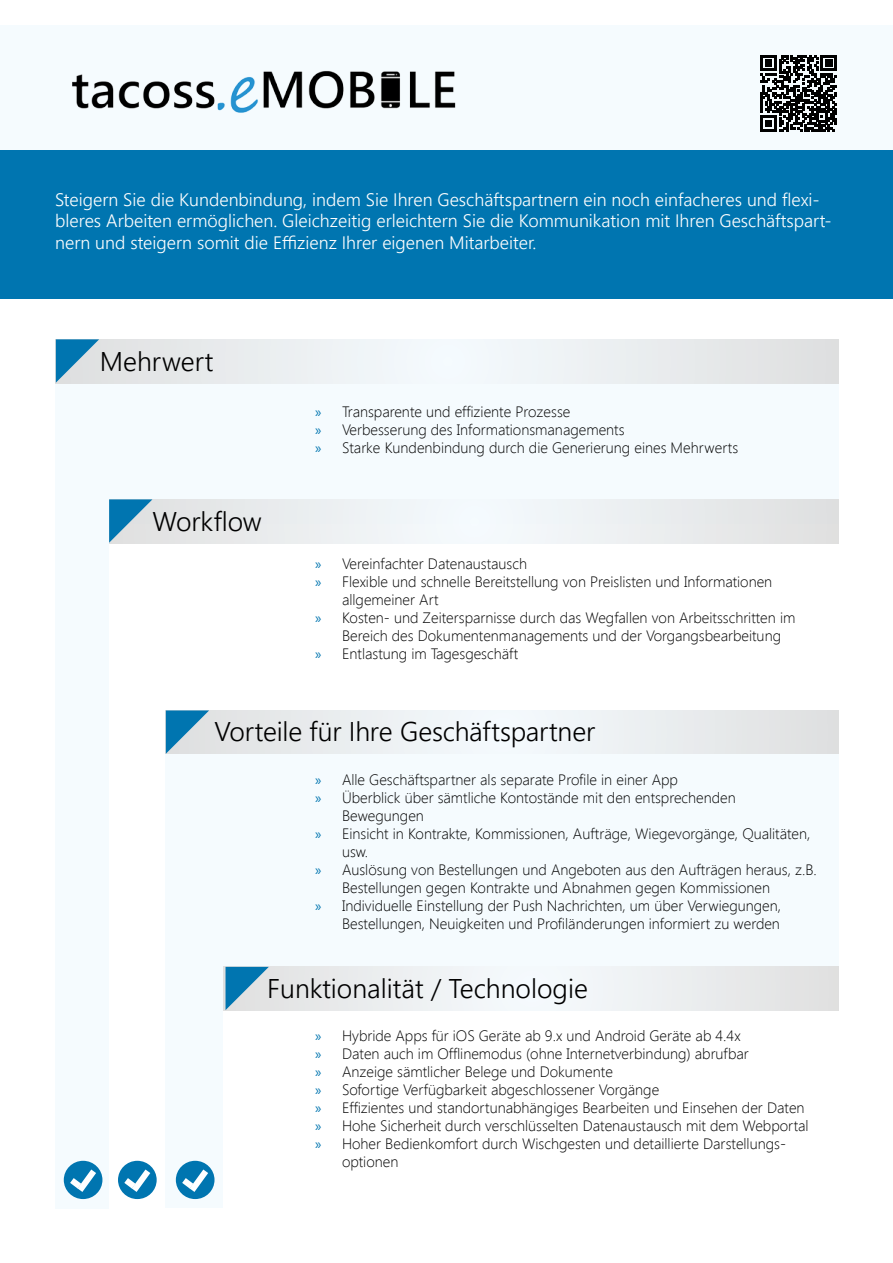
<style>
.page{position:relative;width:893px;height:1263px;background:#fff}
.page>*{position:absolute;margin:0;border:0;box-sizing:border-box;transform-origin:0 0}
.MainHead{font:300 27px "Segoe UI";letter-spacing:-.01em;color:#000}
.Product_Head{font:300 27px "Segoe UI";color:#000}
.Product_Text_White{font:300 18px/21.6px "Segoe UI";color:#fff}
.t1{font:300 15px/18px "Segoe UI";color:#000}
.s1{font-family:"Myriad Pro";font-weight:400;color:#0075b0}
</style>
<div class="page">
<div style="left:0;top:26px;width:893px;height:136px;background:#f5fbfe"></div>
<div style="left:0;top:150px;width:893px;height:149px;background:#0075b0"></div>
<div style="left:56px;top:339px;width:783px;height:870px;background:#f5fbfe"></div>
<div style="left:109px;top:525px;width:730px;height:684px;background:#fff"></div>
<div style="left:166px;top:710px;width:673px;height:498px;background:#f5fbfe"></div>
<div style="left:224px;top:966px;width:615px;height:243px;background:#fff"></div>
<img style="left:72px;top:71px;width:384px;height:42px">
<svg style="left:99px;top:339px;width:740px;height:44px"></svg>
<svg style="left:56px;top:339px;width:43px;height:44px;background:#71abc9"></svg>
<div style="left:224px;top:966px;width:615px;height:44px;background:linear-gradient(to right,#eef2f4,#e9ebed)"></div>
<svg style="left:209px;top:710px;width:630px;height:44px"></svg>
<svg style="left:152px;top:499px;width:687px;height:44px"></svg>
<svg style="left:109px;top:499px;width:43px;height:44px;background:#71abc9"></svg>
<svg style="left:166px;top:710px;width:43px;height:44px;background:#71abc9"></svg>
<svg style="left:226px;top:967px;width:43px;height:43px;background:#72acc9"></svg>
<div style="left:176px;top:1161px;width:38px;height:38px;background:#0075b0;border-radius:50%"></div>
<svg style="left:176px;top:1163px;width:38px;height:35px"></svg>
<div style="left:118px;top:1161px;width:39px;height:38px;background:#0075b0;border-radius:50%"></div>
<svg style="left:118px;top:1163px;width:38px;height:35px"></svg>
<div style="left:64px;top:1161px;width:38px;height:38px;background:#0075b0;border-radius:50%"></div>
<svg style="left:64px;top:1163px;width:38px;height:35px"></svg>
<svg style="left:760px;top:55px;width:77px;height:77px"></svg>
<p class="Product_Text_White" style="left:55px;top:188px;width:778px">Steigern Sie die Kundenbindung, indem Sie Ihren Geschäftspartnern ein noch einfacheres und flexi&shy;bleres Arbeiten ermöglichen. Gleichzeitig erleichtern Sie die Kommunikation mit Ihren Geschäftspart&shy;nern und steigern somit die Effizienz Ihrer eigenen Mitarbeiter.</p>
<p class="Product_Head" style="left:100px;top:341px;width:115px">Mehrwert</p>
<p class="MainHead" style="left:152px;top:501px;width:111px">Workflow</p>
<p class="t1" style="left:315px;top:403px;width:257px"><span class="s1">»</span> Transparente und effiziente Prozesse</p>
<p class="t1" style="left:315px;top:421px;width:311px"><span class="s1">»</span> Verbesserung des Informationsmanagements</p>
<p class="t1" style="left:315px;top:439px;width:425px"><span class="s1">»</span> Starke Kundenbindung durch die Generierung eines Mehrwerts</p>
<p class="t1" style="left:315px;top:554px;width:214px"><span class="s1">»</span> Vereinfachter Datenaustausch</p>
<p class="t1" style="left:342px;top:572px;width:432px;text-indent:-27px"><span class="s1">»</span> Flexible und schnelle Bereitstellung von Preislisten und Informationen allgemeiner Art</p>
<p class="t1" style="left:342px;top:608px;width:455px;text-indent:-27px"><span class="s1">»</span> Kosten- und Zeitersparnisse durch das Wegfallen von Arbeitsschritten im<br>Bereich des Dokumentenmanagements und der Vorgangsbearbeitung</p>
<p class="t1" style="left:315px;top:644px;width:205px"><span class="s1">»</span> Entlastung im Tagesgeschäft</p>
<p class="MainHead" style="left:214px;top:711px;width:382px">Vorteile für Ihre Geschäftspartner</p>
<p class="t1" style="left:315px;top:770px;width:364px"><span class="s1">»</span> Alle Geschäftspartner als separate Profile in einer App</p>
<p class="t1" style="left:342px;top:788px;width:395px;text-indent:-27px"><span class="s1">»</span> Überblick über sämtliche Kontostände mit den entsprechenden<br>Bewegungen</p>
<p class="t1" style="left:342px;top:824px;width:470px;text-indent:-27px"><span class="s1">»</span> Einsicht in Kontrakte, Kommissionen, Aufträge, Wiegevorgänge, Qualitäten, usw.</p>
<p class="t1" style="left:342px;top:860px;width:476px;text-indent:-27px"><span class="s1">»</span> Auslösung von Bestellungen und Angeboten aus den Aufträgen heraus, z.B.<br>Bestellungen gegen Kontrakte und Abnahmen gegen Kommissionen</p>
<p class="t1" style="left:315px;top:896px;width:468px;text-align:right"><span class="s1">»</span> Individuelle Einstellung der Push Nachrichten, um über Verwiegungen,<br>Bestellungen, Neuigkeiten und Profiländerungen informiert zu werden</p>
<p class="Product_Head" style="left:267px;top:968px;width:322px">Funktionalität / Technologie</p>
<p class="t1" style="left:315px;top:1026px;width:427px"><span class="s1">»</span> Hybride Apps für iOS Geräte ab 9.x und Android Geräte ab 4.4x</p>
<p class="t1" style="left:315px;top:1044px;width:435px"><span class="s1">»</span> Daten auch im Offlinemodus (ohne Internetverbindung) abrufbar</p>
<p class="t1" style="left:315px;top:1062px;width:299px"><span class="s1">»</span> Anzeige sämtlicher Belege und Dokumente</p>
<p class="t1" style="left:315px;top:1080px;width:346px"><span class="s1">»</span> Sofortige Verfügbarkeit abgeschlossener Vorgänge</p>
<p class="t1" style="left:315px;top:1098px;width:491px"><span class="s1">»</span> Effizientes und standortunabhängiges Bearbeiten und Einsehen der Daten</p>
<p class="t1" style="left:315px;top:1116px;width:495px"><span class="s1">»</span> Hohe Sicherheit durch verschlüsselten Datenaustausch mit dem Webportal</p>
<p class="t1" style="left:342px;top:1134px;width:445px;text-indent:-27px"><span class="s1">»</span> Hoher Bedienkomfort durch Wischgesten und detaillierte Darstellungs&shy;optionen</p>
</div>
